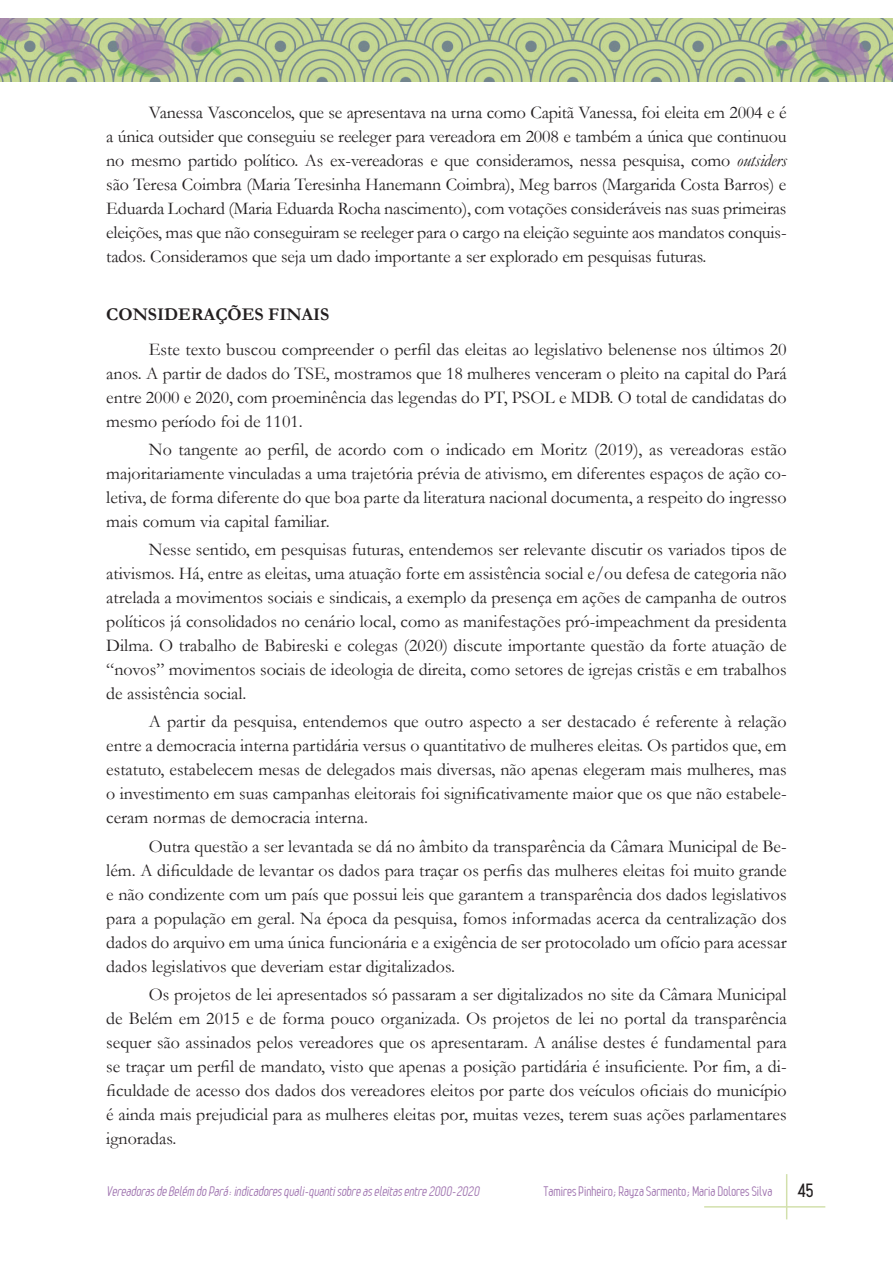
<style>
.page{position:relative;width:893px;height:1263px;background:#fff}
.page>*{position:absolute;margin:0;border:0;box-sizing:border-box;transform-origin:0 0}
.Texto{font:18px/24px "Garamond";color:#231f20;text-align:justify}
.Titulo_2{font:700 18px "Garamond";color:#231f20}
.t1{font:700 18px "Leger";color:#231f20}
.t2{font:italic 13.5px "Leger";color:#9f73af}
.t3{font:13.5px "Leger";color:#9f73af}
.s1{font-style:italic}
</style>
<div class="page">
<hr style="left:786px;top:1174px;width:1px;height:45px;background:#d2e0ac">
<hr style="left:704px;top:1206px;width:121px;height:1px;background:#d2e0ac">
<img style="left:0;top:18px;width:893px;height:64px">
<p class="Texto" style="left:106px;top:100px;width:682px;text-indent:43px">Vanessa Vasconcelos, que se apresentava na urna como Capitã Vanessa, foi eleita em 2004 e é a única outsider que conseguiu se reeleger para vereadora em 2008 e também a única que continuou no mesmo partido político. As ex-vereadoras e que consideramos, nessa pesquisa, como <span class="s1">outsiders </span>são Teresa Coimbra (Maria Teresinha Hanemann Coimbra), Meg barros (Margarida Costa Barros) e Eduarda Lochard (Maria Eduarda Rocha nascimento), com votações consideráveis nas suas primeiras eleições, mas que não conseguiram se reeleger para o cargo na eleição seguinte aos mandatos conquis&shy;tados. Consideramos que seja um dado importante a ser explorado em pesquisas futuras.</p>
<p class="Titulo_2" style="left:106px;top:302px;width:225px">CONSIDERAÇÕES FINAIS</p>
<p class="Texto" style="left:106px;top:336px;width:682px;text-indent:43px">Este texto buscou compreender o perfil das eleitas ao legislativo belenense nos últimos 20 anos. A partir de dados do TSE, mostramos que 18 mulheres venceram o pleito na capital do Pará entre 2000 e 2020, com proeminência das legendas do PT, PSOL e MDB. O total de candidatas do mesmo período foi de 1101.</p>
<p class="Texto" style="left:106px;top:437px;width:682px;text-indent:43px">No tangente ao perfil, de acordo com o indicado em Moritz (2019), as vereadoras estão majoritariamente vinculadas a uma trajetória prévia de ativismo, em diferentes espaços de ação co&shy;letiva, de forma diferente do que boa parte da literatura nacional documenta, a respeito do ingresso mais comum via capital familiar.</p>
<p class="Texto" style="left:106px;top:537px;width:682px;text-indent:43px">Nesse sentido, em pesquisas futuras, entendemos ser relevante discutir os variados tipos de ativismos. Há, entre as eleitas, uma atuação forte em assistência social e/ou defesa de categoria não atrelada a movimentos sociais e sindicais, a exemplo da presença em ações de campanha de outros políticos já consolidados no cenário local, como as manifestações pró-impeachment da presidenta Dilma. O trabalho de Babireski e colegas (2020) discute importante questão da forte atuação de “novos” movimentos sociais de ideologia de direita, como setores de igrejas cristãs e em trabalhos de assistência social.</p>
<p class="Texto" style="left:106px;top:709px;width:682px;text-indent:43px">A partir da pesquisa, entendemos que outro aspecto a ser destacado é referente à relação entre a democracia interna partidária versus o quantitativo de mulheres eleitas. Os partidos que, em estatuto, estabelecem mesas de delegados mais diversas, não apenas elegeram mais mulheres, mas o investimento em suas campanhas eleitorais foi significativamente maior que os que não estabele&shy;ceram normas de democracia interna.</p>
<p class="Texto" style="left:106px;top:833px;width:682px;text-indent:43px">Outra questão a ser levantada se dá no âmbito da transparência da Câmara Municipal de Be&shy;lém. A dificuldade de levantar os dados para traçar os perfis das mulheres eleitas foi muito grande e não condizente com um país que possui leis que garantem a transparência dos dados legislativos para a população em geral. Na época da pesquisa, fomos informadas acerca da centralização dos dados do arquivo em uma única funcionária e a exigência de ser protocolado um ofício para acessar dados legislativos que deveriam estar digitalizados.</p>
<p class="Texto" style="left:106px;top:982px;width:682px;text-indent:43px">Os projetos de lei apresentados só passaram a ser digitalizados no site da Câmara Municipal de Belém em 2015 e de forma pouco organizada. Os projetos de lei no portal da transparência sequer são assinados pelos vereadores que os apresentaram. A análise destes é fundamental para se traçar um perfil de mandato, visto que apenas a posição partidária é insuficiente. Por fim, a di&shy;ficuldade de acesso dos dados dos vereadores eleitos por parte dos veículos oficiais do município é ainda mais prejudicial para as mulheres eleitas por, muitas vezes, terem suas ações parlamentares ignoradas.</p>
<p class="t2" style="left:106px;top:1183px;width:377px">VereadorasdeBelém do Pará:indicadoresquali-quantisobreaseleitasentre2000-2020</p>
<p class="t3" style="left:544px;top:1183px;width:230px">Tamires Pinheiro; Rayza Sarmento; Maria Dolores Silva</p>
<p class="t1" style="left:798px;top:1180px;width:17px">45</p>
</div>
